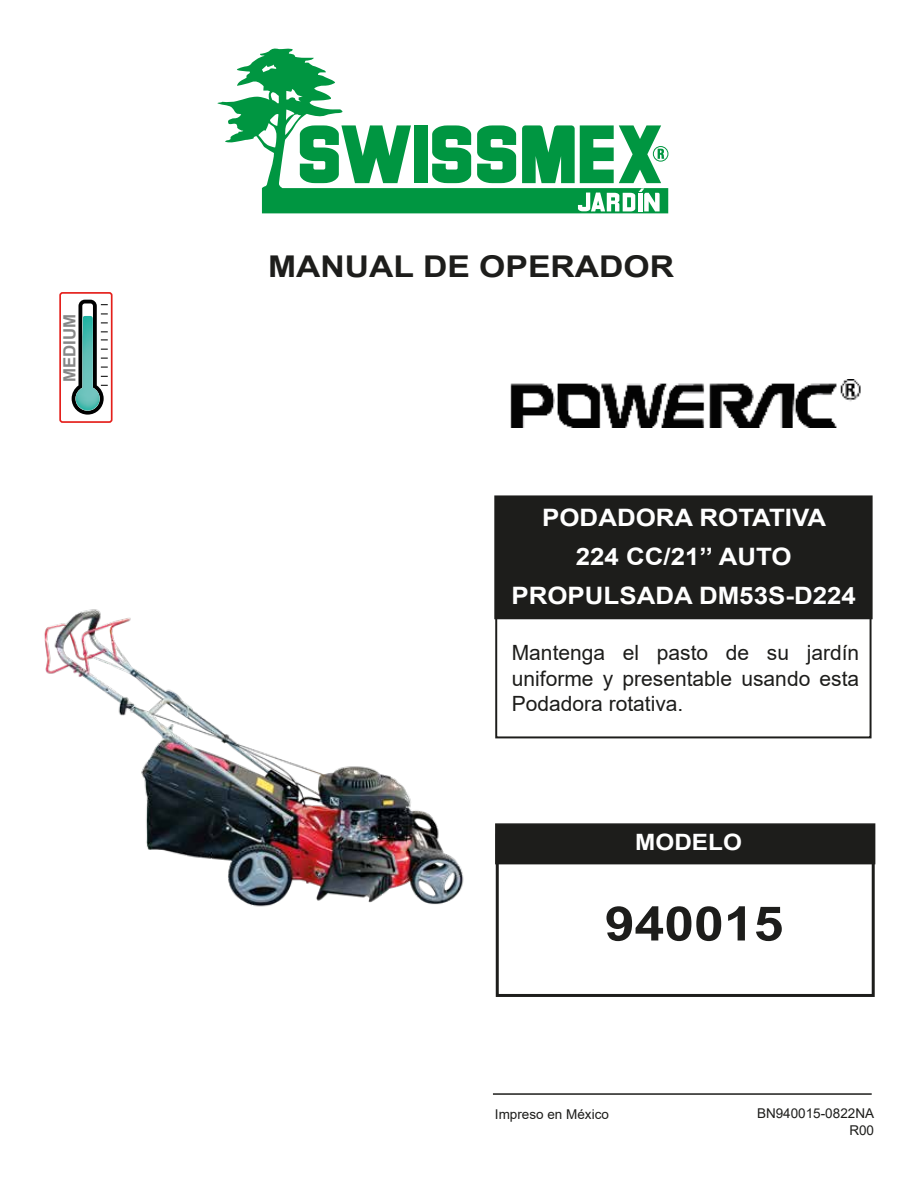
<style>
.page{position:relative;width:918px;height:1188px;background:#fff}
.page>*{position:absolute;margin:0;border:0;box-sizing:border-box;transform-origin:0 0}
.t1{font:700 47.55px "Arial";color:#1d1d1b;scale:1.12 1}
.t2{font:700 30px "Arial";color:#1d1d1b;scale:1.12 1}
.t3{font:700 24px/39px "Arial";color:#fff;text-align:center;scale:1.08 1}
.t4{font:700 22.5px "Arial";color:#fff;scale:1.08 1}
.t5{font:21px/25.2px "Arial";color:#1d1d1b;text-align:justify}
.t6{font:700 16.8px "Arial";color:#878787}
.t7{font:13.5px/16.8px "Arial";color:#1d1d1b;text-align:right}
</style>
<div class="page">
<div style="left:494px;top:495px;width:379px;height:124px;background:#1d1d1b;border:3px solid #1d1d1b"></div>
<div style="left:495px;top:823px;width:380px;height:41px;background:#1d1d1b;border:1px solid #1d1d1b"></div>
<hr style="left:493px;top:1093px;width:379px;height:2px;background:#1d1d1b">
<div style="left:495px;top:601px;width:377px;height:137px;border:2px solid #1d1d1b"></div>
<div style="left:496px;top:834px;width:379px;height:163px;border:3px solid #1d1d1b"></div>
<svg style="left:217px;top:49px;width:451px;height:164px"></svg>
<svg style="left:522px;top:125px;width:142px;height:86px"></svg>
<img style="left:510px;top:380px;width:351px;height:47px">
<div style="left:59px;top:292px;width:54px;height:131px;border:2px solid #e41f1b;border-radius:2px"></div>
<svg style="left:72px;top:300px;width:36px;height:115px"></svg>
<img style="left:44px;top:609px;width:420px;height:298px">
<p class="t6" style="left:58px;top:382px;width:70px;rotate:-90deg">MEDIUM</p>
<h2 class="t2" style="left:268px;top:245px;width:364px">MANUAL DE OPERADOR</h2>
<p class="t3" style="left:511px;top:498px;width:320px">PODADORA ROTATIVA<br>224 CC/21’’ AUTO<br>PROPULSADA DM53S-D224</p>
<p class="t5" style="left:512px;top:640px;width:349px">Mantenga el pasto de su jardín uniforme y presentable usando esta Podadora rotativa.</p>
<p class="t4" style="left:635px;top:827px;width:100px">MODELO</p>
<h1 class="t1" style="left:605px;top:890px;width:161px">940015</h1>
<p class="t7" style="left:495px;top:1106px;width:116px">Impreso en México</p>
<p class="t7" style="left:757px;top:1105px;width:119px">BN940015-0822NA<br>R00</p>
</div>
